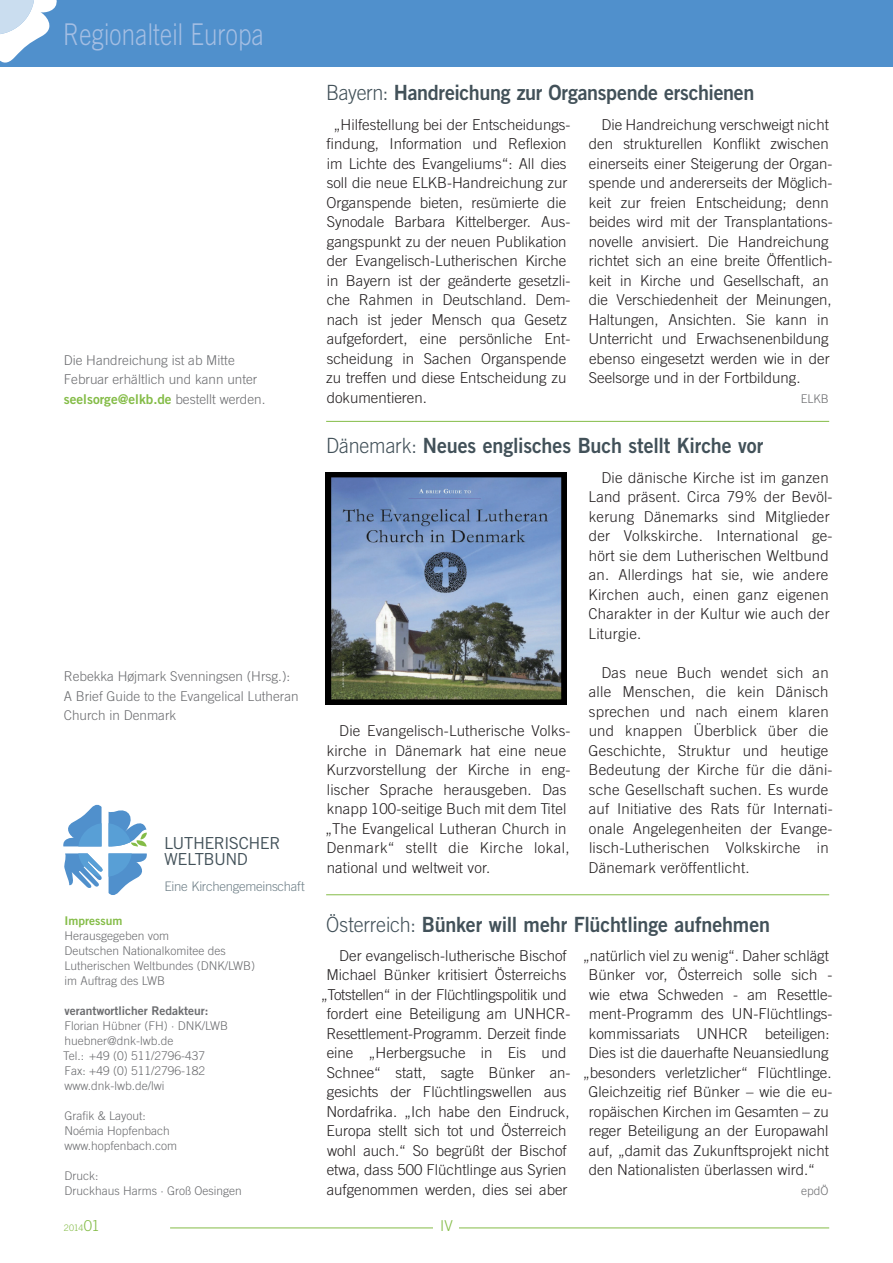
<style>
.page{position:relative;width:893px;height:1263px;background:#fff}
.page>*{position:absolute;margin:0;border:0;box-sizing:border-box;transform-origin:0 0}
.t1{font:300 30px "Trade Gothic LT Std";letter-spacing:.01em;color:#a4bee3;scale:.8 1}
.t2{font:21px "Trade Gothic LT Std Bd 2";letter-spacing:-.01em;color:#425159;scale:.94 1}
.t3{font:16.65px/16.6px "Trade Gothic";letter-spacing:-.035em;color:#425159}
.t4{font:300 15px/19.5px "Trade Gothic LT Std";color:#231f20}
.t5{font:300 15px "Trade Gothic LT Std";color:#84bc47}
.t6{font:300 13.5px/19.5px "Trade Gothic LT Std";color:#6c6d70}
.t7{font:13.5px "Trade Gothic LT Std Bd 2";color:#84bc47}
.t8{font:300 13.2px "Trade Gothic";letter-spacing:-.02em;color:#72828a}
.t9{font:300 12px/15px "Trade Gothic LT Std";color:#6c6d70}
.t10{font:12px "Trade Gothic LT Std Bd 2";color:#6c6d70}
.t11{font:12px "Trade Gothic LT Std Bd 2";color:#84bc47}
.t12{font:300 9px "Trade Gothic LT Std";color:#84bc47}
.s1{font-family:"Trade Gothic LT Std";font-weight:300;color:#6c6d70}
.s2{font-family:"Trade Gothic LT Std";font-weight:300}
.s3{font-size:15px}
</style>
<div class="page">
<div style="left:0;top:0;width:893px;height:67px;background:#5090cc"></div>
<hr style="left:170px;top:1227px;width:659px;height:1px;background:#84bc47">
<div style="left:434px;top:1220px;width:25px;height:26px;background:#fff"></div>
<svg style="left:63px;top:805px;width:39px;height:41px"></svg>
<svg style="left:109px;top:853px;width:38px;height:42px"></svg>
<svg style="left:109px;top:810px;width:38px;height:37px"></svg>
<svg style="left:64px;top:853px;width:38px;height:35px"></svg>
<svg style="left:78px;top:823px;width:54px;height:54px;fill:#589fd6"></svg>
<svg style="left:0;top:0;width:57px;height:63px"></svg>
<hr style="left:326px;top:421px;width:503px;height:1px;background:#84bc47">
<hr style="left:326px;top:894px;width:503px;height:1px;background:#84bc47">
<img style="left:326px;top:472px;width:241px;height:233px">
<h1 class="t1" style="left:63px;top:16px;width:252px">Regionalteil Europa</h1>
<p class="t6" style="left:64px;top:350px;width:195px">Die Handreichung ist ab Mitte<br>Februar erhältlich und kann unter</p>
<p class="t7" style="left:64px;top:391px;width:203px">seelsorge@elkb.de <span class="s1">bestellt werden.</span></p>
<p class="t6" style="left:64px;top:666px;width:236px">Rebekka Højmark Svenningsen (Hrsg.):<br>A Brief Guide to the Evangelical Lutheran<br>Church in Denmark</p>
<p class="t3" style="left:164px;top:834px;width:118px">LUTHERISCHER<br>WELTBUND</p>
<p class="t8" style="left:164px;top:878px;width:142px">Eine Kirchengemeinschaft</p>
<p class="t11" style="left:64px;top:913px;width:59px">Impressum</p>
<p class="t9" style="left:64px;top:928px;width:192px">Herausgegeben vom<br>Deutschen Nationalkomitee des<br>Lutherischen Weltbundes (DNK/LWB) im Auftrag des LWB</p>
<p class="t10" style="left:65px;top:1003px;width:145px">verantwortlicher Redakteur:</p>
<p class="t9" style="left:63px;top:1018px;width:166px">Florian Hübner (FH) · DNK/LWB huebner@dnk-lwb.de<br>Tel.: +49 (0) 511/2796-437<br>Fax: +49 (0) 511/2796-182 www.dnk-lwb.de/lwi</p>
<p class="t9" style="left:64px;top:1108px;width:114px">Grafik &amp; Layout:<br>Noémia Hopfenbach www.hopfenbach.com</p>
<p class="t9" style="left:64px;top:1168px;width:179px">Druck:<br>Druckhaus Harms · Groß Oesingen</p>
<h2 class="t2" style="left:326px;top:80px;width:457px"><span class="s2">Bayern:</span> Handreichung zur Organspende erschienen</h2>
<p class="t4" style="left:326px;top:115px;width:246px;text-indent:8px">„Hilfestellung bei der Entscheidungs&shy;findung, Information und Reflexion im Lichte des Evangeliums“: All dies soll die neue ELKB-Handreichung zur Organspende bieten, resümierte die Synodale Barbara Kittelberger. Aus&shy;gangspunkt zu der neuen Publikation der Evangelisch-Lutherischen Kirche in Bayern ist der geänderte gesetzli&shy;che Rahmen in Deutschland. Dem&shy;nach ist jeder Mensch qua Gesetz aufgefordert, eine persönliche Ent&shy;scheidung in Sachen Organspende zu treffen und diese Entscheidung zu dokumentieren.</p>
<p class="t4" style="left:588px;top:115px;width:246px;text-indent:13px">Die Handreichung verschweigt nicht den strukturellen Konflikt zwischen einerseits einer Steigerung der Organ&shy;spende und andererseits der Möglich&shy;keit zur freien Entscheidung; denn beides wird mit der Transplantations&shy;novelle anvisiert. Die Handreichung richtet sich an eine breite Öffentlich&shy;keit in Kirche und Gesellschaft, an die Verschiedenheit der Meinungen, Haltungen, Ansichten. Sie kann in Unterricht und Erwachsenenbildung ebenso eingesetzt werden wie in der Seelsorge und in der Fortbildung.</p>
<p class="t9" style="left:801px;top:391px;width:30px">ELKB</p>
<h2 class="t2" style="left:326px;top:433px;width:467px"><span class="s2">Dänemark:</span> Neues englisches Buch stellt Kirche vor</h2>
<p class="t4" style="left:325px;top:721px;width:247px;text-indent:14px">Die Evangelisch-Lutherische Volks&shy;kirche in Dänemark hat eine neue Kurzvorstellung der Kirche in eng&shy;lischer Sprache herausgeben. Das knapp 100-seitige Buch mit dem Titel „The Evangelical Lutheran Church in Denmark“ stellt die Kirche lokal, national und weltweit vor.</p>
<p class="t4" style="left:589px;top:468px;width:246px;text-indent:13px">Die dänische Kirche ist im ganzen<br>Land präsent. Circa 79% der Bevöl&shy;kerung Dänemarks sind Mitglieder der Volkskirche. International ge&shy;hört sie dem Lutherischen Weltbund an. Allerdings hat sie, wie andere<br>Kirchen auch, einen ganz eigenen<br>Charakter in der Kultur wie auch der<br>Liturgie.</p>
<p class="t4" style="left:589px;top:663px;width:246px;text-indent:13px">Das neue Buch wendet sich an alle Menschen, die kein Dänisch sprechen und nach einem klaren und knappen Überblick über die<br>Geschichte, Struktur und heutige<br>Bedeutung der Kirche für die däni&shy;sche Gesellschaft suchen. Es wurde auf Initiative des Rats für Internati&shy;onale Angelegenheiten der Evange&shy;lisch-Lutherischen Volkskirche in<br>Dänemark veröffentlicht.</p>
<h2 class="t2" style="left:326px;top:911px;width:474px"><span class="s2">Österreich:</span> Bünker will mehr Flüchtlinge aufnehmen</h2>
<p class="t4" style="left:321px;top:945px;width:251px;text-align:right">Der evangelisch-lutherische Bischof Michael Bünker kritisiert Österreichs „Totstellen“ in der Flüchtlingspolitik und fordert eine Beteiligung am UNHCR-Resettlement-Programm. Derzeit finde eine „Herbergsuche in Eis und Schnee“ statt, sagte Bünker an&shy;gesichts der Flüchtlingswellen aus Nordafrika. „Ich habe den Eindruck, Europa stellt sich tot und Österreich wohl auch.“ So begrüßt der Bischof etwa, dass 500 Flüchtlinge aus Syrien aufgenommen werden, dies sei aber</p>
<p class="t4" style="left:583px;top:945px;width:247px">„natürlich viel zu wenig“. Daher schlägt</p>
<p class="t4" style="left:589px;top:965px;width:245px">Bünker vor, Österreich solle sich -</p>
<p class="t4" style="left:589px;top:984px;width:245px">wie etwa Schweden - am Resettle-</p>
<p class="t4" style="left:589px;top:1004px;width:245px">ment-Programm des UN-Flüchtlings-</p>
<p class="t4" style="left:589px;top:1023px;width:242px">kommissariats UNHCR beteiligen:</p>
<p class="t4" style="left:589px;top:1043px;width:242px">Dies ist die dauerhafte Neuansiedlung</p>
<p class="t4" style="left:583px;top:1062px;width:250px">„besonders verletzlicher“ Flüchtlinge.</p>
<p class="t4" style="left:589px;top:1082px;width:246px">Gleichzeitig rief Bünker – wie die eu-</p>
<p class="t4" style="left:589px;top:1101px;width:241px">ropäischen Kirchen im Gesamten – zu</p>
<p class="t4" style="left:589px;top:1121px;width:241px">reger Beteiligung an der Europawahl</p>
<p class="t4" style="left:589px;top:1140px;width:241px">auf, „damit das Zukunftsprojekt nicht</p>
<p class="t4" style="left:589px;top:1160px;width:227px">den Nationalisten überlassen wird.“</p>
<p class="t9" style="left:801px;top:1183px;width:29px">epdÖ</p>
<p class="t12" style="left:64px;top:1223px;width:38px">2014<span class="s3">01</span></p>
<p class="t5" style="left:440px;top:1217px;width:14px">IV</p>
</div>
